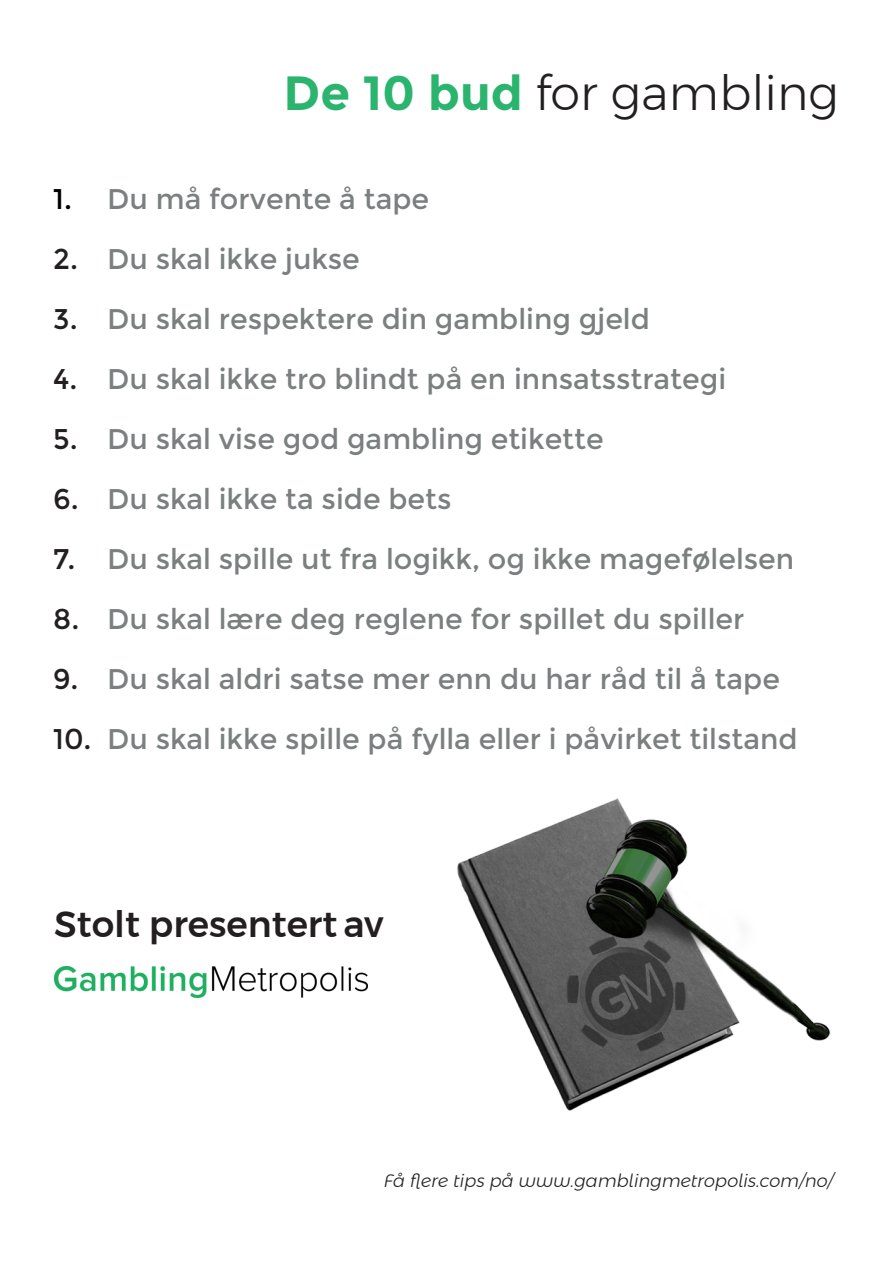
<style>
.page{position:relative;width:893px;height:1263px;background:#fff}
.page>*{position:absolute;margin:0;border:0;box-sizing:border-box;transform-origin:0 0}
.t1{font:300 48px "Montserrat";color:#231f20}
.t2{font:500 36px "Montserrat";color:#231f20}
.t3{font:28.5px "Montserrat";color:#7b7f7f}
.t4{font:italic 300 18px "Montserrat Alternates";color:#231f20}
.s1{font-weight:700;color:#2ab46e}
.s2{color:#000}
.s3{color:#231f20}
</style>
<div class="page">
<img style="left:54px;top:966px;width:239px;height:32px">
<img style="left:293px;top:798px;width:538px;height:313px">
<p class="t1" style="left:284px;top:57px;width:557px"><span class="s1">De 10 bud</span> for gambling</p>
<p class="t3" style="left:53px;top:182px;width:377px"><span class="s2">1.</span> Du må forvente å tape</p>
<p class="t3" style="left:53px;top:242px;width:308px"><span class="s3">2.</span> Du skal ikke jukse</p>
<p class="t3" style="left:53px;top:302px;width:598px"><span class="s3">3.</span> Du skal respektere din gambling gjeld</p>
<p class="t3" style="left:53px;top:362px;width:674px"><span class="s3">4.</span> Du skal ikke tro blindt på en innsatsstrategi</p>
<p class="t3" style="left:53px;top:422px;width:552px"><span class="s3">5.</span> Du skal vise god gambling etikette</p>
<p class="t3" style="left:53px;top:482px;width:400px"><span class="s3">6.</span> Du skal ikke ta side bets</p>
<p class="t3" style="left:53px;top:542px;width:743px"><span class="s3">7.</span> Du skal spille ut fra logikk, og ikke magefølelsen</p>
<p class="t3" style="left:53px;top:602px;width:693px"><span class="s3">8.</span> Du skal lære deg reglene for spillet du spiller</p>
<p class="t3" style="left:53px;top:662px;width:728px"><span class="s3">9.</span> Du skal aldri satse mer enn du har råd til å tape</p>
<p class="t3" style="left:53px;top:722px;width:746px"><span class="s3">10.</span> Du skal ikke spille på fylla eller i påvirket tilstand</p>
<p class="t2" style="left:54px;top:896px;width:331px">Stolt presentert av</p>
<p class="t4" style="left:383px;top:1167px;width:451px">Få flere tipspå www.gamblingmetropolis.com/no/</p>
</div>
